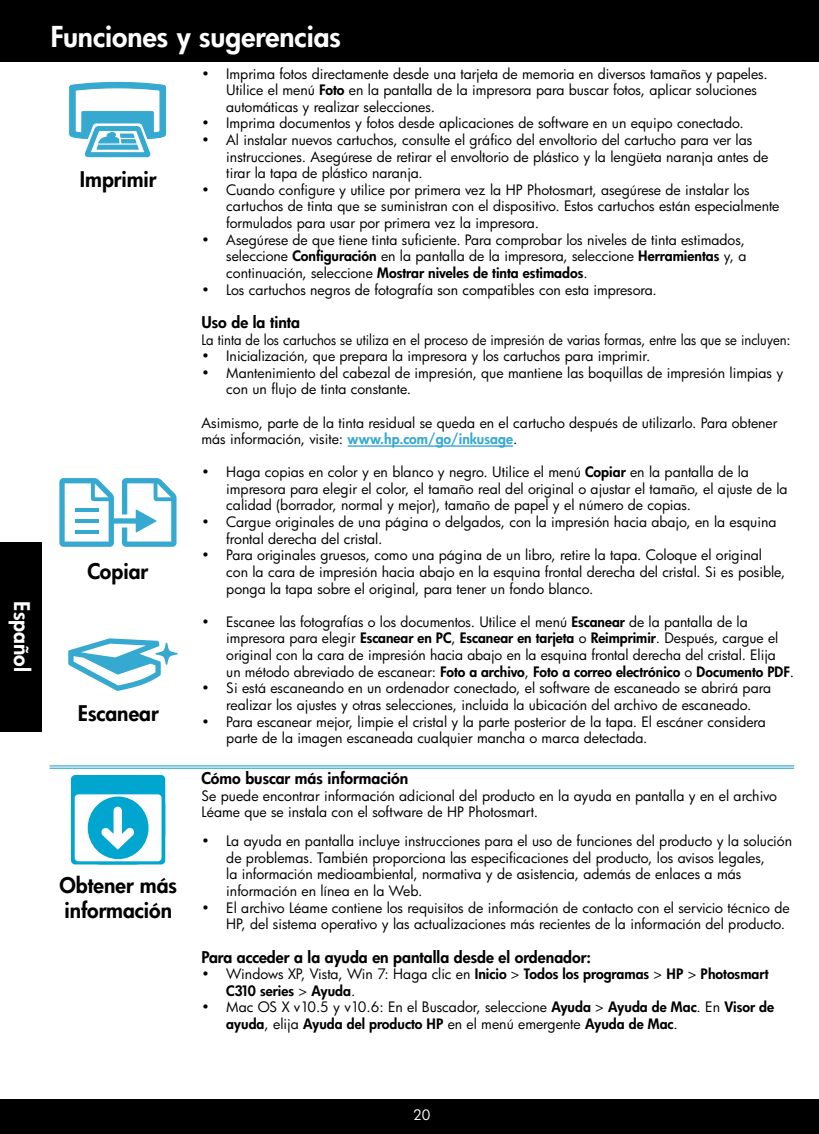
<style>
.page{position:relative;width:819px;height:1134px;background:#fff}
.page>*{position:absolute;margin:0;border:0;box-sizing:border-box;transform-origin:0 0}
.t1{font:800 28px "Futura";color:#fff}
.t2{font:800 21px/25.2px "Futura";color:#000}
.t3{font:800 21px "Futura";color:#fff}
.t4{font:800 15.75px "Futura";color:#000}
.t5{font:14px/16.6px "Futura";color:#000}
.t6{font:14px "Futura";color:#000;scale:.93 1}
.t7{font:800 14px/16.6px "Futura";color:#000}
.t8{font:14px "Futura";color:#fff}
.s1{font-family:"Futura Bk"}
.s2{font-weight:800}
.s3{font-weight:800;color:#36a9d0}
.s4{font-weight:400}
</style>
<div class="page">
<div style="left:0;top:0;width:819px;height:62px;background:#000"></div>
<div style="left:0;top:1099px;width:819px;height:35px;background:#000"></div>
<hr style="left:50px;top:765px;width:744px;height:1px;background:#36a9d0">
<hr style="left:50px;top:768px;width:744px;height:1px;background:#36a9d0">
<hr style="left:348px;top:445px;width:165px;height:2px;background:#36a9d0">
<svg style="left:69px;top:81px;width:98px;height:77px"></svg>
<svg style="left:68px;top:638px;width:110px;height:53px"></svg>
<svg style="left:59px;top:478px;width:118px;height:69px"></svg>
<div style="left:71px;top:775px;width:94px;height:89px;background:#00a6d0;border-radius:4px"></div>
<div style="left:75px;top:794px;width:87px;height:67px;background:#fff;border-radius:4px"></div>
<div style="left:88px;top:797px;width:61px;height:62px;background:#00a6d0;border-radius:50%"></div>
<svg style="left:101px;top:807px;width:33px;height:43px"></svg>
<div style="left:0;top:542px;width:42px;height:190px;background:#000"></div>
<h2 class="t3" style="left:35px;top:601px;width:72px;rotate:90deg">Español</h2>
<h1 class="t1" style="left:50px;top:18px;width:292px">Funciones y sugerencias</h1>
<h2 class="t2" style="left:80px;top:167px;width:78px">Imprimir</h2>
<h2 class="t2" style="left:87px;top:559px;width:62px">Copiar</h2>
<h2 class="t2" style="left:78px;top:701px;width:83px">Escanear</h2>
<h2 class="t2" style="left:59px;top:873px;width:119px">Obtener más información</h2>
<p class="t5" style="left:226px;top:65px;width:543px;text-indent:-25px"><span class="s1">•</span> Imprima fotos directamente desde una tarjeta de memoria en diversos tamaños y papeles.<br>Utilice el menú <span class="s2">Foto</span> en la pantalla de la impresora para buscar fotos, aplicar soluciones automáticas y realizar selecciones.</p>
<p class="t5" style="left:202px;top:115px;width:544px"><span class="s1">•</span> Imprima documentos y fotos desde aplicaciones de software en un equipo conectado.</p>
<p class="t5" style="left:226px;top:131px;width:544px;text-indent:-25px"><span class="s1">•</span> Al instalar nuevos cartuchos, consulte el gráfico del envoltorio del cartucho para ver las instrucciones. Asegúrese de retirar el envoltorio de plástico y la lengüeta naranja antes de tirar la tapa de plástico naranja.</p>
<p class="t5" style="left:226px;top:181px;width:555px;text-indent:-25px"><span class="s1">•</span> Cuando configure y utilice por primera vez la HP Photosmart, asegúrese de instalar los cartuchos de tinta que se suministran con el dispositivo. Estos cartuchos están especialmente formulados para usar por primera vez la impresora.</p>
<p class="t5" style="left:226px;top:231px;width:522px;text-align:justify;text-indent:-25px"><span class="s1">•</span> Asegúrese de que tiene tinta suficiente. Para comprobar los niveles de tinta estimados, seleccione <span class="s2">Configuración</span> en la pantalla de la impresora, seleccione <span class="s2">Herramientas</span> y, a continuación, seleccione <span class="s2">Mostrar niveles de tinta estimados</span>.</p>
<p class="t5" style="left:202px;top:281px;width:457px"><span class="s1">•</span> Los cartuchos negros de fotografía son compatibles con esta impresora.</p>
<p class="t4" style="left:202px;top:312px;width:100px">Uso de la tinta</p>
<p class="t6" style="left:202px;top:330px;width:635px">La tinta de los cartuchos se utiliza en el proceso de impresión de varias formas, entre las que se incluyen:</p>
<p class="t5" style="left:201px;top:347px;width:450px"><span class="s1">•</span> Inicialización, que prepara la impresora y los cartuchos para imprimir.</p>
<p class="t5" style="left:226px;top:364px;width:559px;text-indent:-25px"><span class="s1">•</span> Mantenimiento del cabezal de impresión, que mantiene las boquillas de impresión limpias y con un flujo de tinta constante.</p>
<p class="t5" style="left:201px;top:414px;width:577px">Asimismo, parte de la tinta residual se queda en el cartucho después de utilizarlo. Para obtener más información, visite: <span class="s3">www.hp.com/go/inkusage</span>.</p>
<p class="t5" style="left:226px;top:464px;width:563px;text-indent:-25px">• Haga copias en color y en blanco y negro. Utilice el menú <span class="s2">Copiar</span> en la pantalla de la impresora para elegir el color, el tamaño real del original o ajustar el tamaño, el ajuste de la calidad (borrador, normal y mejor), tamaño de papel y el número de copias.</p>
<p class="t5" style="left:226px;top:513px;width:552px;text-indent:-25px">• Cargue originales de una página o delgados, con la impresión hacia abajo, en la esquina frontal derecha del cristal.</p>
<p class="t5" style="left:226px;top:547px;width:561px;text-indent:-25px">• Para originales gruesos, como una página de un libro, retire la tapa. Coloque el original con la cara de impresión hacia abajo en la esquina frontal derecha del cristal. Si es posible, ponga la tapa sobre el original, para tener un fondo blanco.</p>
<p class="t5" style="left:226px;top:613px;width:569px;text-indent:-25px">• Escanee las fotografías o los documentos. Utilice el menú <span class="s2">Escanear</span> de la pantalla de la impresora para elegir <span class="s2">Escanear en PC</span>, <span class="s2">Escanear en tarjeta</span> o <span class="s2">Reimprimir</span>. Después, cargue el original con la cara de impresión hacia abajo en la esquina frontal derecha del cristal. Elija<br>un método abreviado de escanear: <span class="s2">Foto a archivo</span>, <span class="s2">Foto a correo electrónico</span> o <span class="s2">Documento PDF</span>.</p>
<p class="t5" style="left:202px;top:680px;width:571px;text-align:center">• Si está escaneando en un ordenador conectado, el software de escaneado se abrirá para realizar los ajustes y otras selecciones, incluida la ubicación del archivo de escaneado.</p>
<p class="t5" style="left:226px;top:713px;width:541px;text-indent:-25px">• Para escanear mejor, limpie el cristal y la parte posterior de la tapa. El escáner considera parte de la imagen escaneada cualquier mancha o marca detectada.</p>
<p class="t4" style="left:202px;top:768px;width:208px">Cómo buscar más información</p>
<p class="t5" style="left:202px;top:787px;width:577px">Se puede encontrar información adicional del producto en la ayuda en pantalla y en el archivo<br>Léame que se instala con el software de HP Photosmart.</p>
<p class="t5" style="left:226px;top:833px;width:567px;text-indent:-25px">• La ayuda en pantalla incluye instrucciones para el uso de funciones del producto y la solución de problemas. También proporciona las especificaciones del producto, los avisos legales,<br>la información medioambiental, normativa y de asistencia, además de enlaces a más información en línea en la Web.</p>
<p class="t5" style="left:226px;top:899px;width:565px;text-indent:-25px">• El archivo Léame contiene los requisitos de información de contacto con el servicio técnico de<br>HP, del sistema operativo y las actualizaciones más recientes de la información del producto.</p>
<p class="t4" style="left:202px;top:947px;width:391px">Para acceder a la ayuda en pantalla desde el ordenador:</p>
<p class="t7" style="left:226px;top:966px;width:544px;text-indent:-25px"><span class="s4">• Windows XP, Vista, Win 7: Haga clic en</span> Inicio <span class="s4">&gt;</span> Todos los programas <span class="s4">&gt;</span> HP <span class="s4">&gt;</span> Photosmart<br>C310 series <span class="s4">&gt;</span> Ayuda<span class="s4">.</span></p>
<p class="t5" style="left:226px;top:999px;width:549px;text-indent:-25px">• Mac OS X v10.5 y v10.6: En el Buscador, seleccione <span class="s2">Ayuda</span> &gt; <span class="s2">Ayuda de Mac</span>. En <span class="s2">Visor de ayuda</span>, elija <span class="s2">Ayuda del producto HP</span> en el menú emergente <span class="s2">Ayuda de Mac</span>.</p>
<p class="t8" style="left:413px;top:1106px;width:19px">20</p>
</div>
